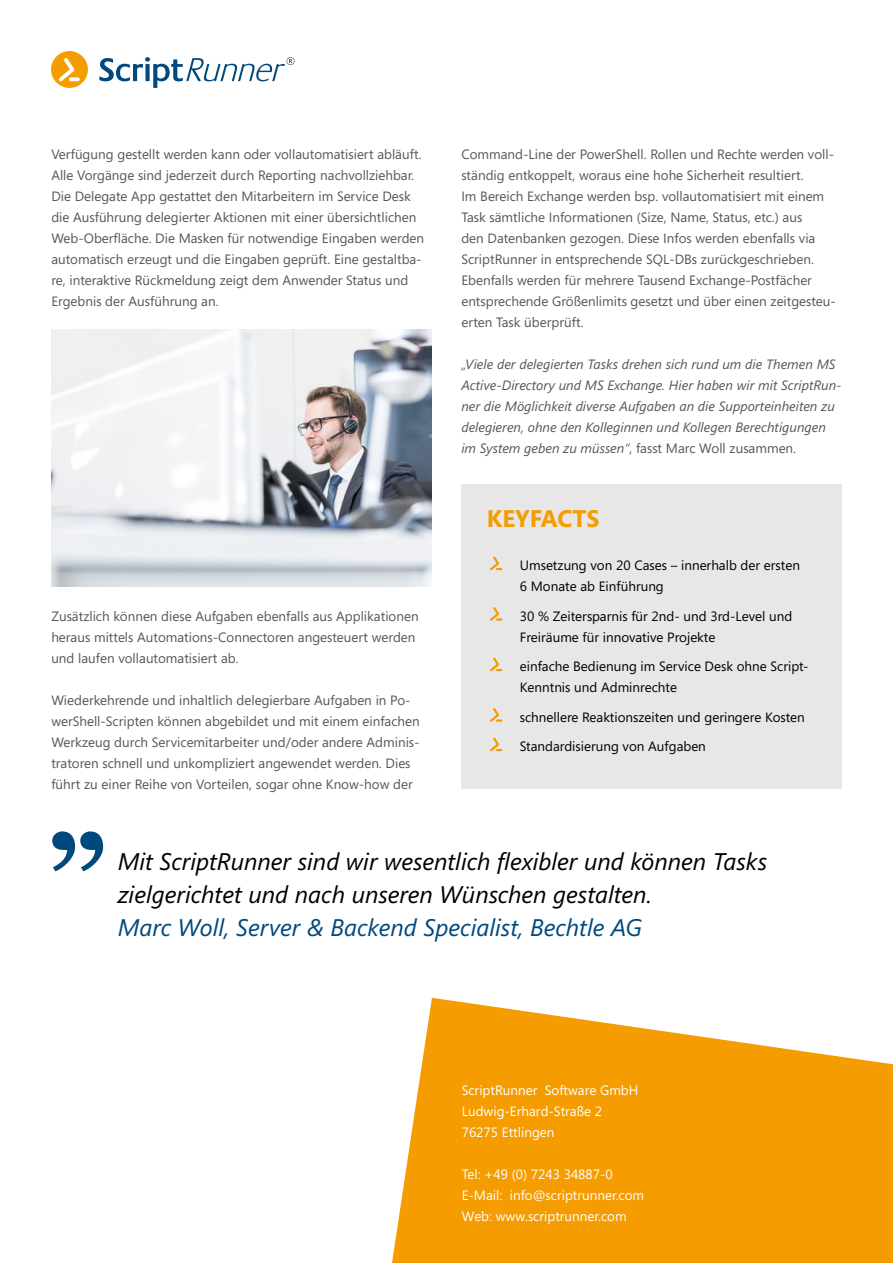
<style>
.page{position:relative;width:893px;height:1263px;background:#fff}
.page>*{position:absolute;margin:0;border:0;box-sizing:border-box;transform-origin:0 0}
.Zitat_Text{font:italic 24px/33px "Segoe";color:#000}
.Zitatgeber{font:italic 24px "Segoe";color:#00497d}
.Überschrift_Box{font:700 24px "Segoe";color:#f59c00}
.Fließtext{font:13.5px/21px "Segoe";color:#575756}
.Fließtext-2{font:italic 13.5px/21px "Segoe";color:#575756}
.Bullets_Orange_Termi{font:13.5px/21px "Segoe";color:#000}
.Fließtext-3{font:13.5px/21px "Segoe";color:#fff}
.s1{font-style:normal}
</style>
<div class="page">
<svg style="left:392px;top:998px;width:501px;height:265px;fill:#f59c00"></svg>
<svg style="left:99px;top:57px;width:195px;height:31px"></svg>
<div style="left:51px;top:51px;width:37px;height:37px;background:#f59c00;border-radius:50%"></div>
<svg style="left:59px;top:58px;width:15px;height:23px"></svg>
<svg style="left:69px;top:77px;width:11px;height:4px"></svg>
<div style="left:461px;top:485px;width:381px;height:304px;background:#e7e7e7"></div>
<svg style="left:490px;top:556px;width:12px;height:14px"></svg>
<svg style="left:490px;top:607px;width:12px;height:14px"></svg>
<svg style="left:490px;top:657px;width:12px;height:14px"></svg>
<svg style="left:490px;top:708px;width:12px;height:14px"></svg>
<svg style="left:490px;top:737px;width:12px;height:14px"></svg>
<svg style="left:52px;top:831px;width:51px;height:40px"></svg>
<img style="left:51px;top:329px;width:381px;height:257px">
<p class="Fließtext" style="left:51px;top:143px;width:372px">Verfügung gestellt werden kann oder vollautomatisiert abläuft.<br>Alle Vorgänge sind jederzeit durch Reporting nachvollziehbar.</p>
<p class="Fließtext" style="left:51px;top:185px;width:374px">Die Delegate App gestattet den Mitarbeitern im Service Desk die Ausführung delegierter Aktionen mit einer übersichtlichen Web-Oberfläche. Die Masken für notwendige Eingaben werden automatisch erzeugt und die Eingaben geprüft. Eine gestaltba&shy;re, interaktive Rückmeldung zeigt dem Anwender Status und Ergebnis der Ausführung an.</p>
<p class="Fließtext" style="left:51px;top:605px;width:369px">Zusätzlich können diese Aufgaben ebenfalls aus Applikationen heraus mittels Automations-Connectoren angesteuert werden und laufen vollautomatisiert ab.</p>
<p class="Fließtext" style="left:51px;top:689px;width:370px">Wiederkehrende und inhaltlich delegierbare Aufgaben in Po&shy;werShell-Scripten können abgebildet und mit einem einfachen Werkzeug durch Servicemitarbeiter und/oder andere Adminis&shy;tratoren schnell und unkompliziert angewendet werden. Dies führt zu einer Reihe von Vorteilen, sogar ohne Know-how der</p>
<p class="Fließtext" style="left:461px;top:143px;width:374px">Command-Line der PowerShell. Rollen und Rechte werden voll&shy;ständig entkoppelt, woraus eine hohe Sicherheit resultiert.</p>
<p class="Fließtext" style="left:461px;top:185px;width:376px">Im Bereich Exchange werden bsp. vollautomatisiert mit einem Task sämtliche Informationen (Size, Name, Status, etc.) aus<br>den Datenbanken gezogen. Diese Infos werden ebenfalls via ScriptRunner in entsprechende SQL-DBs zurückgeschrieben.<br>Ebenfalls werden für mehrere Tausend Exchange-Postfächer entsprechende Größenlimits gesetzt und über einen zeitgesteu&shy;erten Task überprüft.</p>
<p class="Fließtext-2" style="left:461px;top:354px;width:382px">„Viele der delegierten Tasks drehen sich rund um die Themen MS Active-Directory und MS Exchange. Hier haben wir mit ScriptRun&shy;ner die Möglichkeit diverse Aufgaben an die Supporteinheiten zu delegieren, ohne den Kolleginnen und Kollegen Berechtigungen im System geben zu müssen“<span class="s1">, fasst Marc Woll zusammen.</span></p>
<p class="Überschrift_Box" style="left:487px;top:502px;width:114px">KEYFACTS</p>
<p class="Bullets_Orange_Termi" style="left:520px;top:555px;width:282px">Umsetzung von 20 Cases – innerhalb der ersten<br>6 Monate ab Einführung</p>
<p class="Bullets_Orange_Termi" style="left:520px;top:605px;width:274px">30 % Zeitersparnis für 2nd- und 3rd-Level und<br>Freiräume für innovative Projekte</p>
<p class="Bullets_Orange_Termi" style="left:520px;top:656px;width:290px">einfache Bedienung im Service Desk ohne Script-<br>Kenntnis und Adminrechte</p>
<p class="Bullets_Orange_Termi" style="left:520px;top:706px;width:286px">schnellere Reaktionszeiten und geringere Kosten</p>
<p class="Bullets_Orange_Termi" style="left:520px;top:736px;width:188px">Standardisierung von Aufgaben</p>
<p class="Zitat_Text" style="left:118px;top:845px;width:651px">Mit ScriptRunner sind wir wesentlich flexibler und können Tasks zielgerichtet und nach unseren Wünschen gestalten.</p>
<p class="Zitatgeber" style="left:118px;top:914px;width:526px">Marc Woll, Server &amp; Backend Specialist, Bechtle AG</p>
<p class="Fließtext-3" style="left:462px;top:1079px;width:178px">ScriptRunner Software GmbH<br>Ludwig-Erhard-Straße 2<br>76275 Ettlingen</p>
<p class="Fließtext-3" style="left:462px;top:1163px;width:184px">Tel: +49 (0) 7243 34887-0<br>E-Mail: info@scriptrunner.com<br>Web: www.scriptrunner.com</p>
</div>
